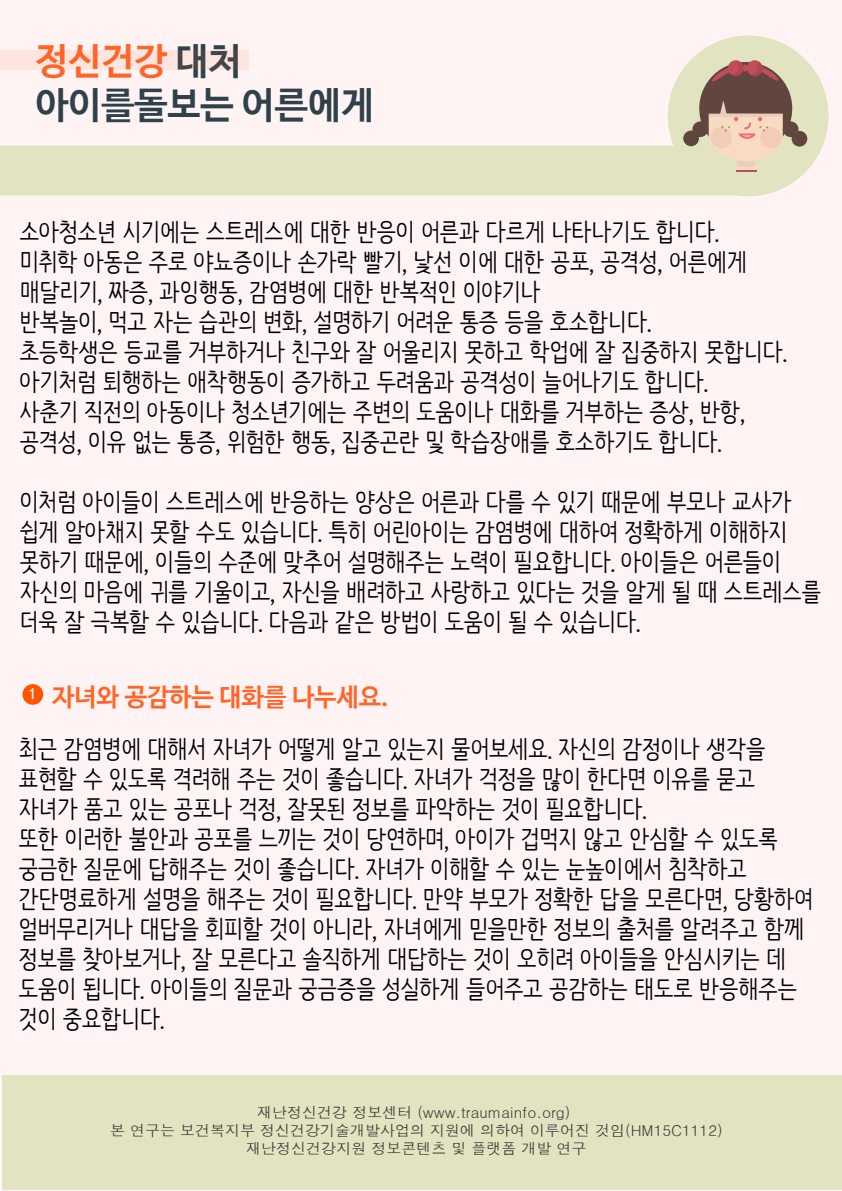
<style>
.page{position:relative;width:842px;height:1191px;background:#fff4f3}
.page>*{position:absolute;margin:0;border:0;box-sizing:border-box;transform-origin:0 0}
.t1{font:700 37px/44.4px "Nanum Barun Gothic";color:#2f424c}
.t2{font:25px/30px "Nanum Barunpen";color:#000}
.t3{font:700 25px "Nanum Barun Gothic";color:#ff6529}
.t4{font:15px/18px "Dotum";color:#3a3a3a;text-align:center}
.s1{color:#ff6529}
</style>
<div class="page">
<div style="left:23px;top:684px;width:20px;height:21px;background:#f50;border-radius:50%"></div>
<svg style="left:0;top:35px;width:828px;height:161px"></svg>
<div style="left:699px;top:62px;width:93px;height:93px;background:#60463e;border-radius:50%"></div>
<div style="left:737px;top:160px;width:18px;height:11px;background:#f9dbc2"></div>
<hr style="left:736px;top:170px;width:20px;height:2px;background:#c14c5c">
<svg style="left:747px;top:60px;width:16px;height:16px"></svg>
<svg style="left:728px;top:60px;width:16px;height:16px"></svg>
<svg style="left:709px;top:63px;width:72px;height:19px"></svg>
<div style="left:692px;top:121px;width:16px;height:16px;background:#60463e;border-radius:50%"></div>
<div style="left:683px;top:131px;width:16px;height:15px;background:#60463e;border-radius:50%"></div>
<div style="left:783px;top:121px;width:15px;height:16px;background:#60463e;border-radius:50%"></div>
<div style="left:792px;top:131px;width:15px;height:16px;background:#60463e;border-radius:50%"></div>
<svg style="left:707px;top:101px;width:77px;height:66px"></svg>
<div style="left:0;top:50px;width:248px;height:20px;background:#ffe5df"></div>
<div style="left:2px;top:1075px;width:840px;height:115px;background:#e2e4c1"></div>
<h1 class="t1" style="left:35px;top:41px;width:340px"><span class="s1">정신건강</span> 대처 아이를돌보는 어른에게</h1>
<p class="t2" style="left:20px;top:217px;width:768px">소아청소년 시기에는 스트레스에 대한 반응이 어른과 다르게 나타나기도 합니다.<br>미취학 아동은 주로 야뇨증이나 손가락 빨기, 낯선 이에 대한 공포, 공격성, 어른에게 매달리기, 짜증, 과잉행동, 감염병에 대한 반복적인 이야기나<br>반복놀이, 먹고 자는 습관의 변화, 설명하기 어려운 통증 등을 호소합니다.<br>초등학생은 등교를 거부하거나 친구와 잘 어울리지 못하고 학업에 잘 집중하지 못합니다. 아기처럼 퇴행하는 애착행동이 증가하고 두려움과 공격성이 늘어나기도 합니다.<br>사춘기 직전의 아동이나 청소년기에는 주변의 도움이나 대화를 거부하는 증상, 반항, 공격성, 이유 없는 통증, 위험한 행동, 집중곤란 및 학습장애를 호소하기도 합니다.</p>
<p class="t2" style="left:20px;top:487px;width:802px">이처럼 아이들이 스트레스에 반응하는 양상은 어른과 다를 수 있기 때문에 부모나 교사가 쉽게 알아채지 못할 수도 있습니다. 특히 어린아이는 감염병에 대하여 정확하게 이해하지 못하기 때문에, 이들의 수준에 맞추어 설명해주는 노력이 필요합니다. 아이들은 어른들이 자신의 마음에 귀를 기울이고, 자신을 배려하고 사랑하고 있다는 것을 알게 될 때 스트레스를 더욱 잘 극복할 수 있습니다. 다음과 같은 방법이 도움이 될 수 있습니다.</p>
<p class="t3" style="left:28px;top:683px;width:362px"><sup>1</sup> 자녀와 공감하는 대화를 나누세요.</p>
<p class="t2" style="left:19px;top:733px;width:795px">최근 감염병에 대해서 자녀가 어떻게 알고 있는지 물어보세요. 자신의 감정이나 생각을 표현할 수 있도록 격려해 주는 것이 좋습니다. 자녀가 걱정을 많이 한다면 이유를 묻고 자녀가 품고 있는 공포나 걱정, 잘못된 정보를 파악하는 것이 필요합니다.<br>또한 이러한 불안과 공포를 느끼는 것이 당연하며, 아이가 겁먹지 않고 안심할 수 있도록 궁금한 질문에 답해주는 것이 좋습니다. 자녀가 이해할 수 있는 눈높이에서 침착하고 간단명료하게 설명을 해주는 것이 필요합니다. 만약 부모가 정확한 답을 모른다면, 당황하여 얼버무리거나 대답을 회피할 것이 아니라, 자녀에게 믿을만한 정보의 출처를 알려주고 함께 정보를 찾아보거나, 잘 모른다고 솔직하게 대답하는 것이 오히려 아이들을 안심시키는 데 도움이 됩니다. 아이들의 질문과 궁금증을 성실하게 들어주고 공감하는 태도로 반응해주는 것이 중요합니다.</p>
<p class="t4" style="left:110px;top:1103px;width:614px">재난정신건강 정보센터 (www.traumainfo.org)<br>본 연구는 보건복지부 정신건강기술개발사업의 지원에 의하여 이루어진 것임(HM15C1112) 재난정신건강지원 정보콘텐츠 및 플랫폼 개발 연구</p>
</div>
